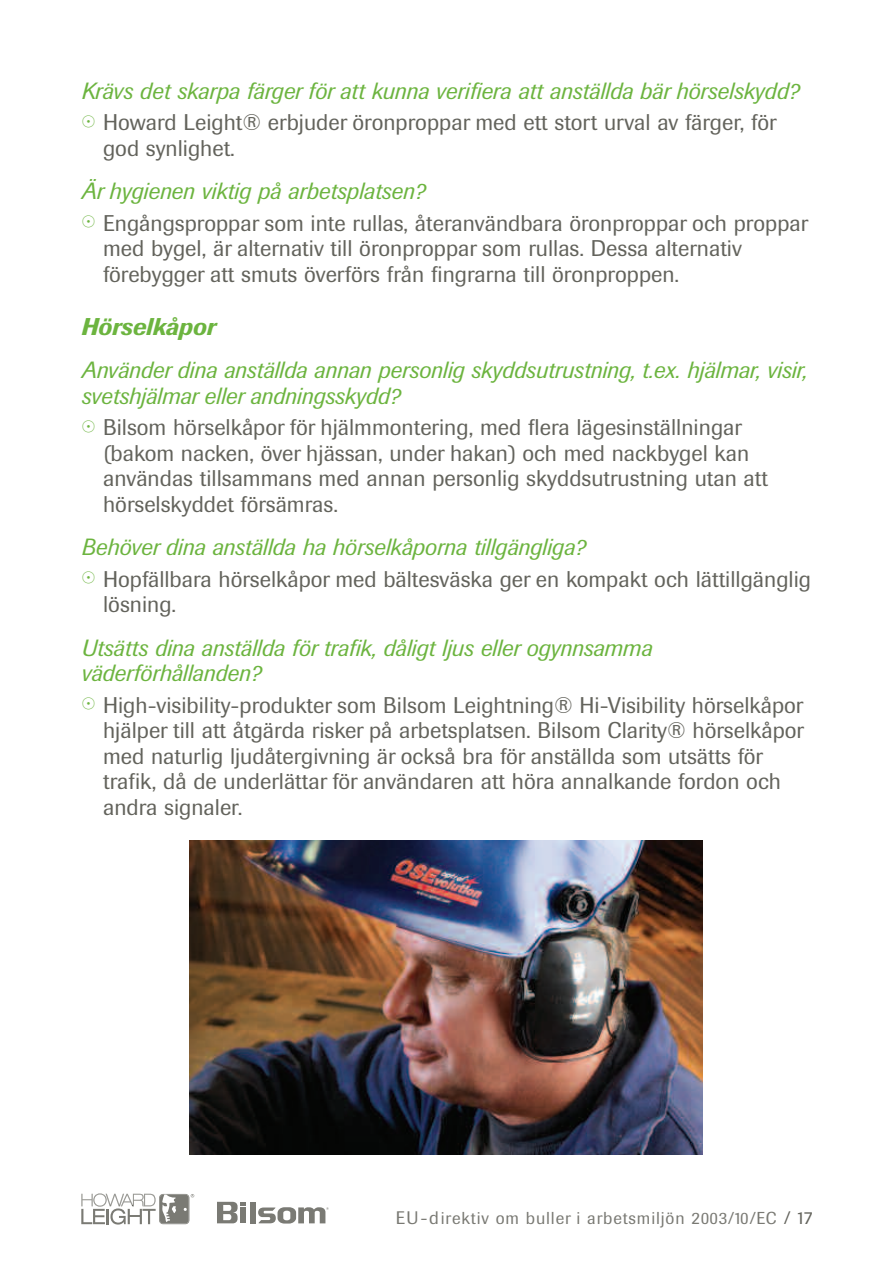
<style>
.page{position:relative;width:893px;height:1263px;background:#fff}
.page>*{position:absolute;margin:0;border:0;box-sizing:border-box;transform-origin:0 0}
.t1{font:italic 500 24px "Imago BQ";color:#6cb43f}
.t2{font:italic 23.4px/25.5px "Imago BQ";color:#6cb43f}
.t3{font:22.5px/25.5px "Imago BQ";color:#63635c}
.t4{font:17.1px "Imago BQ";letter-spacing:.05em;color:#797973}
.s1{font-size:18px}
.s2{font-size:18px;color:#63635c}
</style>
<div class="page">
<svg style="left:81px;top:1193px;width:113px;height:31px"></svg>
<svg style="left:217px;top:1202px;width:29px;height:21px"></svg>
<div style="left:241px;top:1207px;width:5px;height:16px;background:#7a7a74"></div>
<div style="left:250px;top:1202px;width:6px;height:21px;background:#7a7a74"></div>
<svg style="left:258px;top:1207px;width:71px;height:16px"></svg>
<img style="left:189px;top:840px;width:513px;height:315px">
<p class="t2" style="left:81px;top:80px;width:720px">Krävs det skarpa färger för att kunna verifiera att anställda bär hörselskydd?</p>
<p class="t3" style="left:103px;top:112px;width:675px">Howard Leight® erbjuder öronproppar med ett stort urval av färger, för god synlighet.</p>
<p class="t2" style="left:81px;top:180px;width:346px">Är hygienen viktig på arbetsplatsen?</p>
<p class="t3" style="left:103px;top:212px;width:707px">Engångsproppar som inte rullas, återanvändbara öronproppar och proppar med bygel, är alternativ till öronproppar som rullas. Dessa alternativ förebygger att smuts överförs från fingrarna till öronproppen.</p>
<p class="t1" style="left:81px;top:318px;width:136px">Hörselkåpor</p>
<p class="t2" style="left:81px;top:360px;width:728px">Använder dina anställda annan personlig skyddsutrustning, t.ex. hjälmar, visir, svetshjälmar eller andningsskydd?</p>
<p class="t3" style="left:103px;top:417px;width:666px">Bilsom hörselkåpor för hjälmmontering, med flera lägesinställningar (bakom nacken, över hjässan, under hakan) och med nackbygel kan användas tillsammans med annan personlig skyddsutrustning utan att hörselskyddet försämras.</p>
<p class="t2" style="left:81px;top:537px;width:506px">Behöver dina anställda ha hörselkåporna tillgängliga?</p>
<p class="t3" style="left:103px;top:568px;width:709px">Hopfällbara hörselkåpor med bältesväska ger en kompakt och lättillgänglig lösning.</p>
<p class="t2" style="left:81px;top:637px;width:572px">Utsätts dina anställda för trafik, dåligt ljus eller ogynnsamma väderförhållanden?</p>
<p class="t3" style="left:103px;top:694px;width:702px">High-visibility-produkter som Bilsom Leightning® Hi-Visibility hörselkåpor hjälper till att åtgärda risker på arbetsplatsen. Bilsom Clarity® hörselkåpor med naturlig ljudåtergivning är också bra för anställda som utsätts för trafik, då de underlättar för användaren att höra annalkande fordon och andra signaler.</p>
<p class="t4" style="left:396px;top:1211px;width:418px"><span class="s1">EU-d</span>irektiv om buller i arbetsmiljön 2003/10/EC <span class="s2">/ 17</span></p>
</div>
